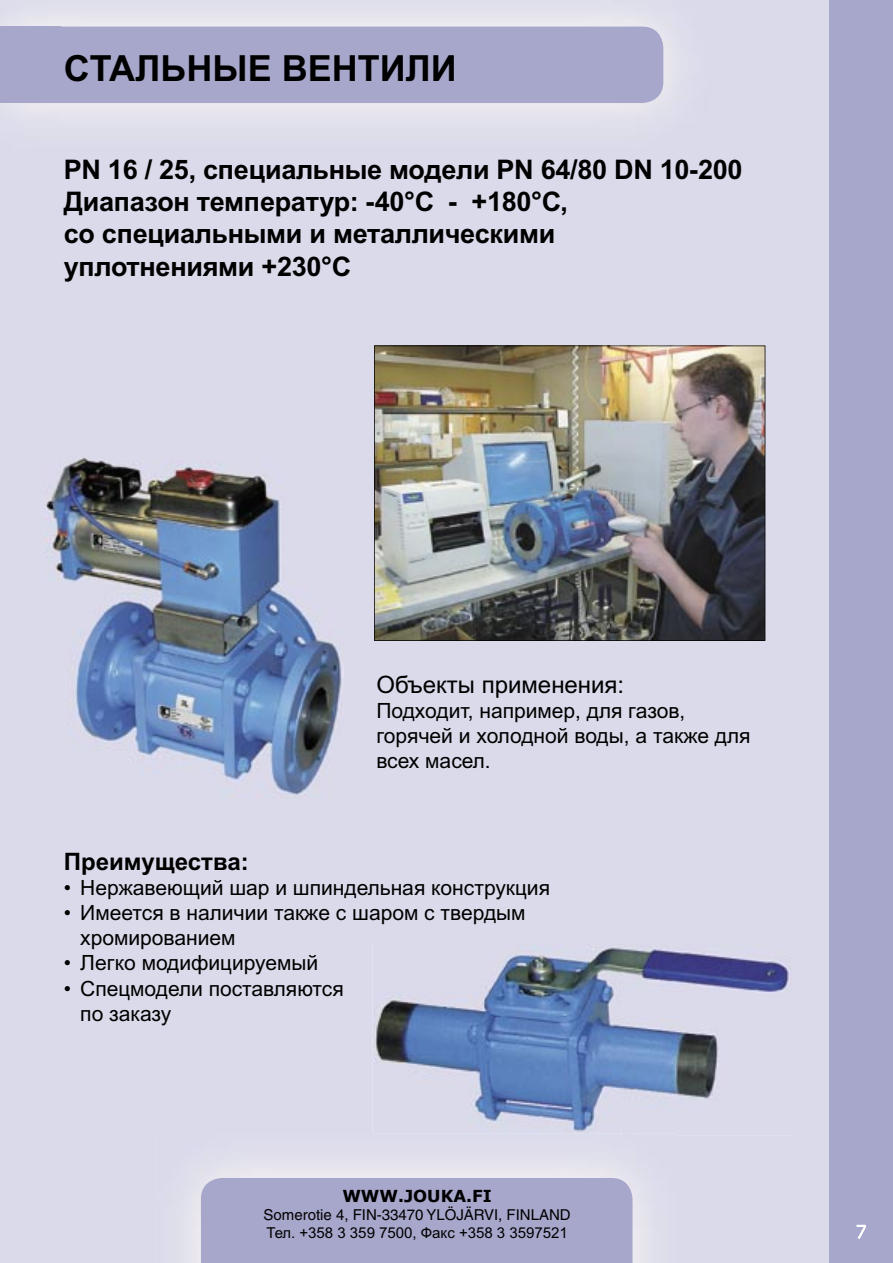
<style>
.page{position:relative;width:893px;height:1263px;background:#fff}
.page>*{position:absolute;margin:0;border:0;box-sizing:border-box;transform-origin:0 0}
.t1{font:700 36px "Arial Cyr";color:#000}
.t2{font:700 27px/32.4px "Arial Cyr";letter-spacing:-.01em;color:#000}
.t3{font:24px "Arial Cyr";color:#000}
.t4{font:700 24px "Arial Cyr";color:#000}
.t5{font:21px/25.2px "Arial Cyr";color:#000}
.t6{font:18px "Verdana";color:#fff}
.t7{font:700 16.5px "Verdana";color:#000}
.t8{font:15px "Helvetica";color:#000}
.t9{font:15px "Arial Cyr";color:#000}
</style>
<div class="page">
<div style="left:0;top:0;width:829px;height:1263px;background:#dadaea"></div>
<img style="left:0;top:0;width:709px;height:148px">
<div style="left:0;top:27px;width:663px;height:76px;background:#a7a6cb;border-radius:21px"></div>
<div style="left:829px;top:0;width:64px;height:1263px;background:#a7a6cb"></div>
<div style="left:0;top:27px;width:61px;height:76px;background:#a7a6cb"></div>
<img style="left:375px;top:346px;width:390px;height:294px">
<hr style="left:374px;top:346px;width:1px;height:294px;background:#000">
<hr style="left:375px;top:640px;width:390px;height:1px;background:#000">
<hr style="left:765px;top:346px;width:1px;height:294px;background:#000">
<hr style="left:375px;top:345px;width:390px;height:1px;background:#000">
<img style="left:45px;top:457px;width:298px;height:340px">
<img style="left:157px;top:1134px;width:519px;height:129px">
<div style="left:201px;top:1178px;width:431px;height:85px;background:#a7a6cb"></div>
<img style="left:373px;top:943px;width:419px;height:192px">
<img style="left:373px;top:1134px;width:303px;height:1px">
<svg style="left:857px;top:1225px;width:9px;height:13px"></svg>
<h1 class="t1" style="left:64px;top:48px;width:394px">СTAЛЬНЫЕ ВЕНТИЛИ</h1>
<p class="t2" style="left:64px;top:153px;width:680px">PN 16 / 25, специальные модели PN 64/80 DN 10-200<br>Диапазон температур: -40°C - +180°C,<br>со специальными и металлическими уплотнениями +230°C</p>
<p class="t3" style="left:376px;top:671px;width:249px">Объекты применения:</p>
<p class="t5" style="left:376px;top:698px;width:376px">Подходит, например, для газов, горячей и холодной воды, а также для всех масел.</p>
<p class="t4" style="left:64px;top:848px;width:187px">Преимущества:</p>
<p class="t5" style="left:64px;top:875px;width:488px">• Нержавеющий шар и шпиндельная конструкция</p>
<p class="t5" style="left:80px;top:900px;width:447px;text-indent:-16px">• Имеется в наличии также с шаром с твердым хромированием</p>
<p class="t5" style="left:64px;top:950px;width:256px">• Легко модифицируемый</p>
<p class="t5" style="left:80px;top:975px;width:265px;text-indent:-16px">• Спецмодели поставляются по заказу</p>
<p class="t7" style="left:342px;top:1185px;width:151px">WWW.JOUKA.FI</p>
<p class="t8" style="left:264px;top:1206px;width:309px">Somerotie 4, FIN-33470 YLÖJÄRVI, FINLAND</p>
<p class="t9" style="left:266px;top:1224px;width:303px">Тел. +358 3 359 7500, Факс +358 3 3597521</p>
<p class="t6" style="left:855px;top:1220px;width:13px">7</p>
</div>
